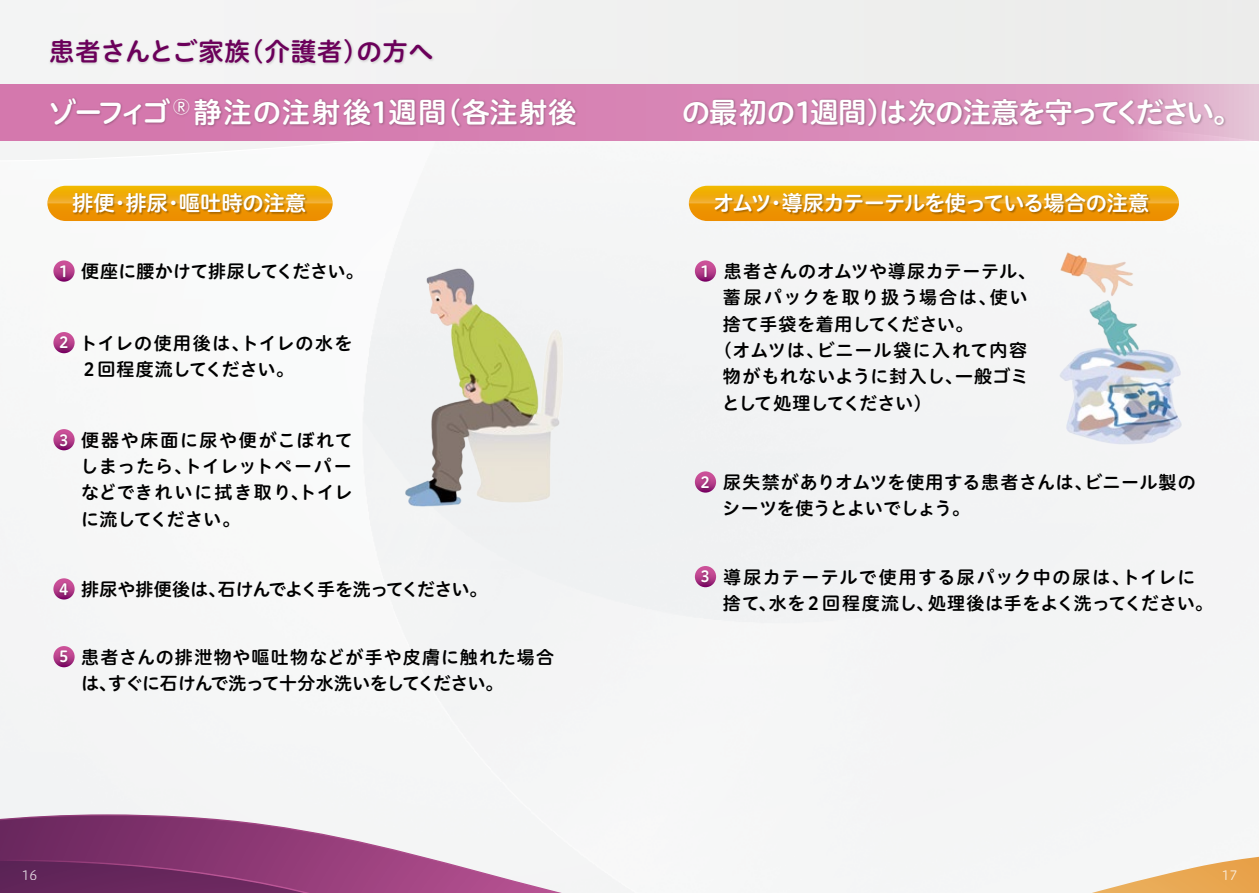
<style>
.page{position:relative;width:1259px;height:893px;background:#fff}
.page>*{position:absolute;margin:0;border:0;box-sizing:border-box;transform-origin:0 0}
.t1{font:28.5px "Hiragino UD Sans R Std N W6";letter-spacing:-.06em;color:#fff}
.t2{font:28.5px "Hiragino UD Sans R Std N W6";letter-spacing:.025em;color:#fff}
.t3{font:25.5px "Hiragino UD Sans R Std N W6";letter-spacing:.015em;color:#6b005a}
.t4{font:21.3px "Hiragino UD Sans R Std N W6";letter-spacing:-.03em;color:#fff}
.t5{font:21.3px "Hiragino UD Sans R Std N W6";color:#fff}
.t6{font:18px/26.2px "Hiragino UD Sans R Std N W6";letter-spacing:.02em;color:#000}
.t7{font:18px/26.2px "Hiragino UD Sans R Std N W6";letter-spacing:.05em;color:#000}
.t8{font:18px "Hiragino UD Sans R Std N W6";letter-spacing:-.035em;color:#000}
.t9{font:18px "Hiragino UD Sans R Std N W6";letter-spacing:-.015em;color:#000}
.t10{font:18px "Hiragino UD Sans R Std N W6";letter-spacing:.09em;color:#000}
.t11{font:18px "Hiragino UD Sans R Std N W6";letter-spacing:-.04em;color:#000}
.t12{font:15.3px "Hiragino UD Sans R Std N W6";color:#fff}
.t13{font:12.75px "Hiragino UD Sans R Std N W3";color:#fff}
.s1{font-size:15.3px;color:#fff}
</style>
<div class="page">
<svg style="left:615px;top:850px;width:20px;height:43px"></svg>
<svg style="left:0;top:814px;width:615px;height:79px"></svg>
<svg style="left:0;top:859px;width:358px;height:34px;background:#782f67"></svg>
<svg style="left:1047px;top:855px;width:212px;height:38px"></svg>
<div style="left:0;top:0;width:1259px;height:85px;background:#eff0ef"></div>
<svg style="left:0;top:141px;width:1259px;height:21px"></svg>
<svg style="left:47px;top:186px;width:286px;height:35px;background:#f0af1c"></svg>
<img style="left:72px;top:191px;width:238px;height:29px">
<img style="left:390px;top:260px;width:193px;height:265px">
<img style="left:1032px;top:235px;width:161px;height:224px">
<svg style="left:53px;top:260px;width:22px;height:22px"></svg>
<img style="left:56px;top:261px;width:16px;height:25px">
<svg style="left:53px;top:332px;width:22px;height:21px"></svg>
<img style="left:56px;top:333px;width:16px;height:24px">
<svg style="left:53px;top:429px;width:22px;height:21px"></svg>
<img style="left:56px;top:430px;width:16px;height:24px">
<svg style="left:53px;top:646px;width:22px;height:21px"></svg>
<img style="left:56px;top:647px;width:16px;height:24px">
<svg style="left:53px;top:578px;width:22px;height:21px"></svg>
<img style="left:56px;top:579px;width:16px;height:24px">
<svg style="left:689px;top:186px;width:490px;height:35px;background:#f0ae12"></svg>
<img style="left:713px;top:191px;width:439px;height:29px">
<svg style="left:695px;top:260px;width:21px;height:22px"></svg>
<img style="left:697px;top:261px;width:16px;height:25px">
<svg style="left:695px;top:471px;width:21px;height:22px"></svg>
<img style="left:697px;top:472px;width:16px;height:24px">
<svg style="left:695px;top:566px;width:21px;height:21px"></svg>
<img style="left:697px;top:567px;width:16px;height:24px">
<svg style="left:0;top:85px;width:1259px;height:56px;background:#d786b5"></svg>
<img style="left:46px;top:36px;width:391px;height:36px">
<img style="left:47px;top:86px;width:1205px;height:50px">
<h2 class="t3" style="left:49px;top:32px;width:386px">患者さんとご家族（介護者）の方へ</h2>
<h1 class="t2" style="left:48px;top:91px;width:530px">ゾーフィゴ<sup>Ⓡ</sup> 静注の注射後１週間（各注射後</h1>
<h1 class="t1" style="left:682px;top:91px;width:561px">の最初の１週間）は次の注意を守ってください。</h1>
<p class="t5" style="left:72px;top:187px;width:236px">排便・排尿・嘔吐時の注意</p>
<p class="t9" style="left:59px;top:258px;width:306px"><span class="s1">1</span> 便座に腰かけて排尿してください。</p>
<p class="t12" style="left:59px;top:331px;width:11px">2</p>
<p class="t6" style="left:80px;top:329px;width:274px">トイレの使用後は、トイレの水を<br>２回程度流してください。</p>
<p class="t12" style="left:59px;top:428px;width:11px">3</p>
<p class="t6" style="left:80px;top:426px;width:274px;text-align:justify">便器や床面に尿や便がこぼれてしまったら、トイレットペーパーなどできれいに拭き取り、トイレに流してください。</p>
<p class="t8" style="left:59px;top:575px;width:430px"><span class="s1">4</span> 排尿や排便後は、石けんでよく手を洗ってください。</p>
<p class="t12" style="left:59px;top:645px;width:11px">5</p>
<p class="t6" style="left:81px;top:643px;width:474px">患者さんの排泄物や嘔吐物などが手や皮膚に触れた場合は、すぐに石けんで洗って十分水洗いをしてください。</p>
<p class="t4" style="left:713px;top:187px;width:438px">オムツ・導尿カテーテルを使っている場合の注意</p>
<p class="t12" style="left:700px;top:259px;width:11px">1</p>
<p class="t6" style="left:723px;top:257px;width:314px">患者さんのオムツや導尿カテーテル、</p>
<p class="t10" style="left:723px;top:284px;width:306px">蓄尿パックを取り扱う場合は、使い</p>
<p class="t6" style="left:723px;top:310px;width:252px">捨て手袋を着用してください。</p>
<p class="t7" style="left:714px;top:336px;width:315px">（オムツは、ビニール袋に入れて内容</p>
<p class="t6" style="left:723px;top:362px;width:307px">物がもれないように封入し、一般ゴミ</p>
<p class="t11" style="left:722px;top:389px;width:212px">として処理してください）</p>
<p class="t12" style="left:700px;top:470px;width:11px">2</p>
<p class="t6" style="left:722px;top:468px;width:475px">尿失禁がありオムツを使用する患者さんは、ビニール製のシーツを使うとよいでしょう。</p>
<p class="t12" style="left:700px;top:565px;width:11px">3</p>
<p class="t7" style="left:723px;top:563px;width:492px">導尿カテーテルで使用する尿パック中の尿は、トイレに捨て、水を２回程度流し、処理後は手をよく洗ってください。</p>
<p class="t13" style="left:21px;top:865px;width:17px">16</p>
<p class="t13" style="left:1221px;top:865px;width:17px">17</p>
</div>
